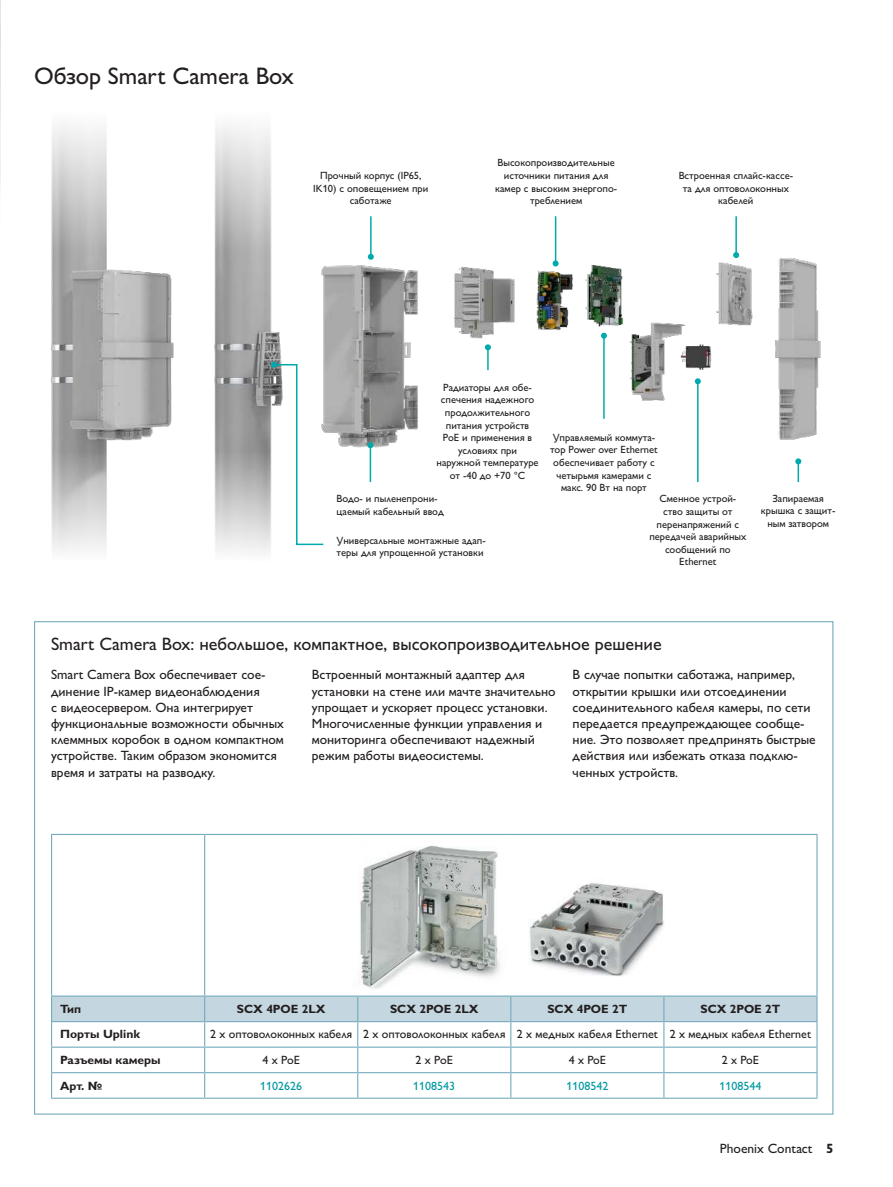
<style>
.page{position:relative;width:893px;height:1187px;background:#fff}
.page>*{position:absolute;margin:0;border:0;box-sizing:border-box;transform-origin:0 0}
.t1{font:24px "Px C Gill Alt One";color:#231f20}
.t2{font:18px "Px C Gill Alt One";color:#231f20}
.t3{font:13.5px/16.2px "Px C Gill Alt One";color:#231f20}
.t4{font:12px "Px C Gill Alt One";color:#231f20}
.t5{font:700 12px "Px C Gill Alt One";color:#231f20}
.t6{font:12px "Px C Gill Alt One";color:#0099a1}
.t7{font:10.5px/12.6px "Px C Gill Alt One";color:#231f20;text-align:center}
.s1{font-weight:700}
</style>
<div class="page">
<img style="left:0;top:0;width:1px;height:184px">
<img style="left:51px;top:216px;width:770px;height:267px">
<svg style="left:51px;top:451px;width:220px;height:102px"></svg>
<svg style="left:51px;top:125px;width:232px;height:126px"></svg>
<hr style="left:370px;top:445px;width:1px;height:37px;background:#00aaac">
<svg style="left:367px;top:442px;width:6px;height:6px"></svg>
<hr style="left:370px;top:216px;width:2px;height:41px;background:#00aaac">
<svg style="left:368px;top:254px;width:6px;height:6px"></svg>
<hr style="left:555px;top:216px;width:1px;height:47px;background:#00aaac">
<svg style="left:553px;top:260px;width:6px;height:6px"></svg>
<hr style="left:735px;top:216px;width:2px;height:39px;background:#00aaac">
<svg style="left:733px;top:252px;width:6px;height:6px"></svg>
<hr style="left:487px;top:347px;width:2px;height:23px;background:#00aaac">
<svg style="left:485px;top:344px;width:6px;height:6px"></svg>
<hr style="left:797px;top:461px;width:2px;height:21px;background:#00aaac">
<svg style="left:795px;top:458px;width:6px;height:6px"></svg>
<hr style="left:603px;top:335px;width:2px;height:84px;background:#00aaac">
<svg style="left:601px;top:332px;width:6px;height:6px"></svg>
<hr style="left:697px;top:381px;width:2px;height:101px;background:#00aaac">
<svg style="left:695px;top:378px;width:6px;height:6px"></svg>
<svg style="left:271px;top:362px;width:54px;height:184px"></svg>
<hr style="left:816px;top:835px;width:2px;height:160px;background:#75abbd">
<hr style="left:816px;top:996px;width:2px;height:24px;background:#75abbd">
<hr style="left:205px;top:833px;width:153px;height:2px;background:#75abbd">
<hr style="left:204px;top:835px;width:1px;height:160px;background:#75abbd">
<hr style="left:358px;top:833px;width:153px;height:2px;background:#75abbd">
<hr style="left:511px;top:833px;width:153px;height:2px;background:#75abbd">
<hr style="left:664px;top:833px;width:154px;height:2px;background:#75abbd">
<hr style="left:205px;top:995px;width:153px;height:1px;background:#75abbd">
<hr style="left:358px;top:995px;width:153px;height:1px;background:#75abbd">
<hr style="left:511px;top:995px;width:153px;height:1px;background:#75abbd">
<hr style="left:664px;top:995px;width:154px;height:1px;background:#75abbd">
<hr style="left:664px;top:1020px;width:154px;height:2px;background:#75abbd">
<hr style="left:816px;top:1073px;width:2px;height:24px;background:#75abbd">
<hr style="left:205px;top:1097px;width:153px;height:1px;background:#75abbd">
<hr style="left:358px;top:1097px;width:153px;height:1px;background:#75abbd">
<hr style="left:511px;top:1097px;width:153px;height:1px;background:#75abbd">
<hr style="left:664px;top:1097px;width:154px;height:1px;background:#75abbd">
<hr style="left:51px;top:833px;width:154px;height:2px;background:#75abbd">
<hr style="left:816px;top:1022px;width:2px;height:24px;background:#75abbd">
<hr style="left:664px;top:1046px;width:154px;height:1px;background:#75abbd">
<hr style="left:816px;top:1047px;width:2px;height:24px;background:#75abbd">
<hr style="left:664px;top:1071px;width:154px;height:2px;background:#75abbd">
<hr style="left:51px;top:1097px;width:154px;height:1px;background:#75abbd">
<hr style="left:51px;top:835px;width:1px;height:160px;background:#75abbd">
<hr style="left:51px;top:995px;width:154px;height:1px;background:#75abbd">
<svg style="left:51px;top:996px;width:766px;height:101px"></svg>
<img style="left:360px;top:846px;width:140px;height:143px">
<img style="left:529px;top:883px;width:135px;height:93px">
<h1 class="t1" style="left:34px;top:62px;width:261px">Обзор Smart Camera Box</h1>
<p class="t7" style="left:313px;top:169px;width:117px">Прочный корпус (IP65,<br>IK10) с оповещением при саботаже</p>
<p class="t7" style="left:495px;top:156px;width:124px">Высокопроизводительные источники питания для камер с высоким энергопо&shy;треблением</p>
<p class="t7" style="left:679px;top:169px;width:116px">Встроенная сплайс-кассе&shy;та для оптоволоконных кабелей</p>
<p class="t7" style="left:437px;top:381px;width:104px">Радиаторы для обе&shy;спечения надежного продолжительного питания устройств<br>PoE и применения в условиях при наружной температуре от -40 до +70 °C</p>
<p class="t7" style="left:337px;top:492px;width:109px;text-align:left">Водо- и пыленепрони&shy;цаемый кабельный ввод</p>
<p class="t7" style="left:337px;top:533px;width:151px;text-align:left">Универсальные монтажные адап&shy;теры для упрощенной установки</p>
<p class="t7" style="left:550px;top:431px;width:109px">Управляемый коммута&shy;тор Power over Ethernet обеспечивает работу с четырьмя камерами с макс. 90 Вт на порт</p>
<p class="t7" style="left:649px;top:492px;width:99px">Сменное устрой&shy;ство защиты от перенапряжений с передачей аварийных сообщений по<br>Ethernet</p>
<p class="t7" style="left:761px;top:491px;width:76px">Запираемая крышка с защит&shy;ным затвором</p>
<h2 class="t2" style="left:51px;top:633px;width:612px">Smart Camera Box: небольшое, компактное, высокопроизводительное решение</h2>
<p class="t3" style="left:51px;top:666px;width:234px">Smart Camera Box обеспечивает сое&shy;динение IP-камер видеонаблюдения<br>с видеосервером. Она интегрирует функциональные возможности обычных клеммных коробок в одном компактном устройстве. Таким образом экономится время и затраты на разводку.</p>
<p class="t3" style="left:312px;top:666px;width:245px">Встроенный монтажный адаптер для установки на стене или мачте значительно упрощает и ускоряет процесс установки.<br>Многочисленные функции управления и мониторинга обеспечивают надежный режим работы видеосистемы.</p>
<p class="t3" style="left:573px;top:666px;width:245px">В случае попытки саботажа, например, открытии крышки или отсоединении соединительного кабеля камеры, по сети передается предупреждающее сообще&shy;ние. Это позволяет предпринять быстрые действия или избежать отказа подклю&shy;ченных устройств.</p>
<p class="t5" style="left:60px;top:1001px;width:22px">Тип</p>
<p class="t5" style="left:237px;top:1001px;width:90px">SCX 4POE 2LX</p>
<p class="t5" style="left:390px;top:1001px;width:90px">SCX 2POE 2LX</p>
<p class="t5" style="left:547px;top:1001px;width:82px">SCX 4POE 2T</p>
<p class="t5" style="left:700px;top:1001px;width:82px">SCX 2POE 2T</p>
<p class="t5" style="left:60px;top:1026px;width:82px">Порты Uplink</p>
<p class="t4" style="left:210px;top:1027px;width:603px">2 x оптоволоконных кабеля 2 x оптоволоконных кабеля 2 x медных кабеля Ethernet 2 x медных кабеля Ethernet</p>
<p class="t5" style="left:60px;top:1052px;width:102px">Разъемы камеры</p>
<p class="t4" style="left:263px;top:1052px;width:39px">4 x PoE</p>
<p class="t4" style="left:416px;top:1052px;width:39px">2 x PoE</p>
<p class="t4" style="left:569px;top:1052px;width:39px">4 x PoE</p>
<p class="t4" style="left:722px;top:1052px;width:39px">2 x PoE</p>
<p class="t5" style="left:60px;top:1077px;width:44px">Арт. №</p>
<p class="t6" style="left:260px;top:1078px;width:43px">1102626</p>
<p class="t6" style="left:413px;top:1078px;width:43px">1108543</p>
<p class="t6" style="left:566px;top:1078px;width:43px">1108542</p>
<p class="t6" style="left:719px;top:1078px;width:43px">1108544</p>
<p class="t3" style="left:720px;top:1139px;width:115px">Phoenix Contact <span class="s1">5</span></p>
</div>
